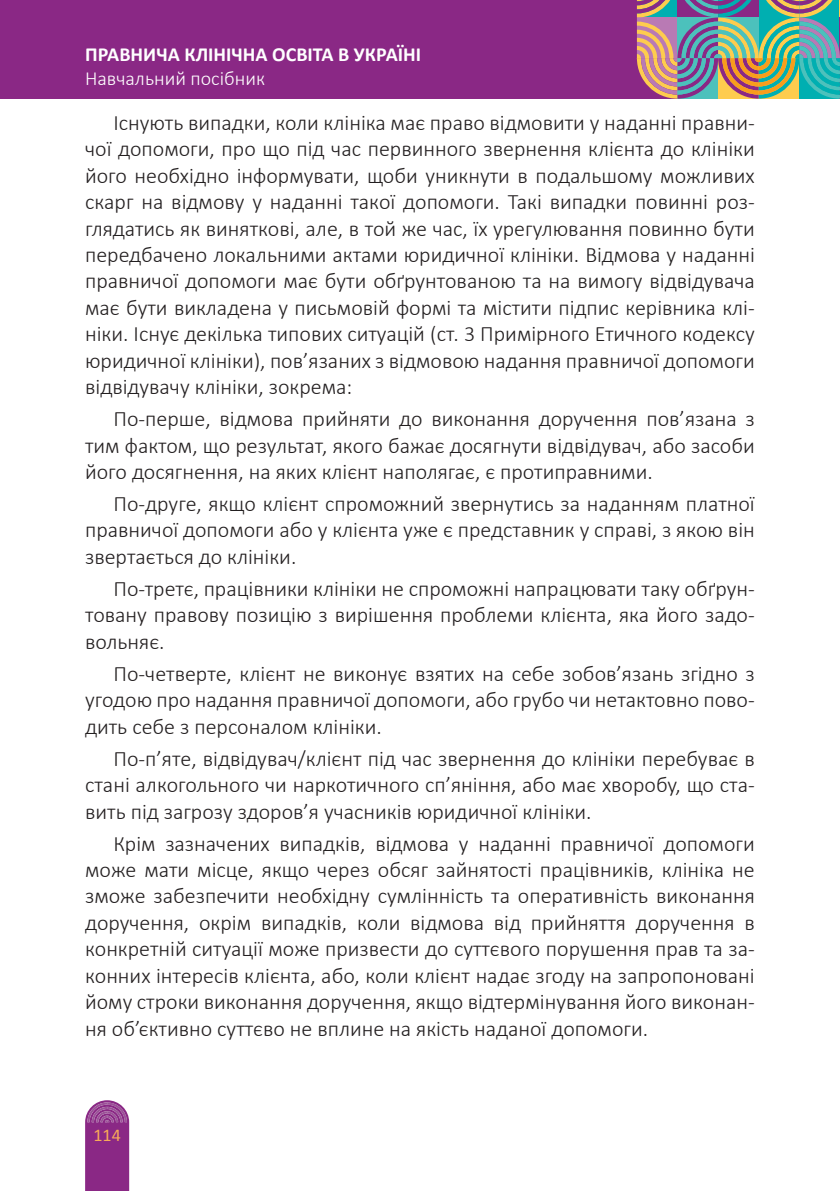
<style>
.page{position:relative;width:840px;height:1191px;background:#fff}
.page>*{position:absolute;margin:0;border:0;box-sizing:border-box;transform-origin:0 0}
.t1{font:300 22px/26.4px "Calibri";color:#231f20;text-align:justify}
.t2{font:700 20px "Calibri";color:#fff}
.t3{font:300 20px "Calibri";color:#fff}
.t4{font:18px "Calibri";color:#f8ab58}
</style>
<div class="page">
<div style="left:0;top:0;width:839px;height:99px;background:#8a2885"></div>
<svg style="left:636px;top:0;width:204px;height:99px"></svg>
<svg style="left:85px;top:1100px;width:44px;height:91px;background:#933a8f"></svg>
<p class="t2" style="left:85px;top:42px;width:337px">ПРАВНИЧА КЛІНІЧНА ОСВІТА В УКРАЇНІ</p>
<p class="t3" style="left:85px;top:66px;width:181px">Навчальний посібник</p>
<p class="t1" style="left:85px;top:109px;width:671px;text-indent:28px">Існують випадки, коли клініка має право відмовити у наданні правни&shy;чої допомоги, про що під час первинного звернення клієнта до клініки його необхідно інформувати, щоби уникнути в подальшому можливих скарг на відмову у наданні такої допомоги. Такі випадки повинні роз&shy;глядатись як виняткові, але, в той же час, їх урегулювання повинно бути передбачено локальними актами юридичної клініки. Відмова у наданні правничої допомоги має бути обґрунтованою та на вимогу відвідувача має бути викладена у письмовій формі та містити підпис керівника клі&shy;ніки. Існує декілька типових ситуацій (ст. 3 Примірного Етичного кодексу юридичної клініки), пов’язаних з відмовою надання правничої допомоги відвідувачу клініки, зокрема:</p>
<p class="t1" style="left:85px;top:405px;width:670px;text-indent:28px">По-перше, відмова прийняти до виконання доручення пов’язана з тим фактом, що результат, якого бажає досягнути відвідувач, або засоби його досягнення, на яких клієнт наполягає, є протиправними.</p>
<p class="t1" style="left:85px;top:490px;width:670px;text-indent:28px">По-друге, якщо клієнт спроможний звернутись за наданням платної правничої допомоги або у клієнта уже є представник у справі, з якою він звертається до клініки.</p>
<p class="t1" style="left:85px;top:575px;width:670px;text-indent:28px">По-третє, працівники клініки не спроможні напрацювати таку обґрун&shy;товану правову позицію з вирішення проблеми клієнта, яка його задо&shy;вольняє.</p>
<p class="t1" style="left:85px;top:660px;width:670px;text-indent:28px">По-четверте, клієнт не виконує взятих на себе зобов’язань згідно з угодою про надання правничої допомоги, або грубо чи нетактовно пово&shy;дить себе з персоналом клініки.</p>
<p class="t1" style="left:85px;top:745px;width:670px;text-indent:28px">По-п’яте, відвідувач/клієнт під час звернення до клініки перебуває в стані алкогольного чи наркотичного сп’яніння, або має хворобу, що ста&shy;вить під загрозу здоров’я учасників юридичної клініки.</p>
<p class="t1" style="left:85px;top:830px;width:670px;text-indent:28px">Крім зазначених випадків, відмова у наданні правничої допомоги може мати місце, якщо через обсяг зайнятості працівників, клініка не зможе забезпечити необхідну сумлінність та оперативність виконання доручення, окрім випадків, коли відмова від прийняття доручення в конкретній ситуації може призвести до суттєвого порушення прав та за&shy;конних інтересів клієнта, або, коли клієнт надає згоду на запропоновані йому строки виконання доручення, якщо відтермінування його виконан&shy;ня об’єктивно суттєво не вплине на якість наданої допомоги.</p>
<p class="t4" style="left:93px;top:1123px;width:29px">114</p>
</div>
